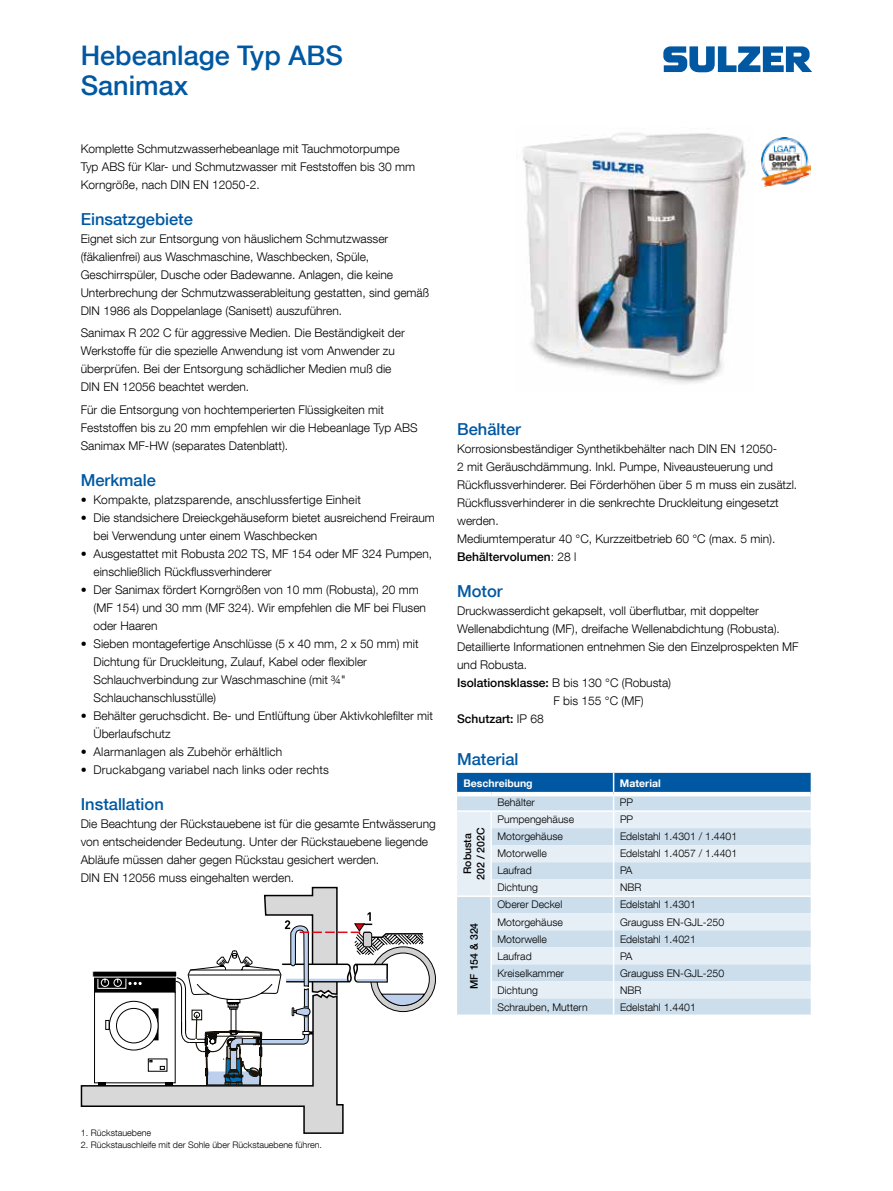
<style>
.page{position:relative;width:893px;height:1191px;background:#fff}
.page>*{position:absolute;margin:0;border:0;box-sizing:border-box;transform-origin:0 0}
.t1{font:500 27px/30px "Helvetica Neue LT Com";color:#0058a2}
.t2{font:500 16.5px "Helvetica Neue LT Com";color:#0058a2}
.t3{font:300 12px/18px "Helvetica Neue LT Com";color:#000}
.t4{font:500 12px "Helvetica Neue LT Com";color:#000}
.t5{font:300 10.5px "Helvetica Neue LT Com";color:#000}
.t6{font:500 10.5px/13.5px "Helvetica Neue LT Com";color:#000;text-align:center}
.t7{font:700 10.5px "Helvetica Neue LT Com";color:#fff}
.t8{font:300 9px "Helvetica Neue LT Com";color:#000}
.s1{font-weight:500}
.s2{font-weight:300}
</style>
<div class="page">
<svg style="left:663px;top:46px;width:149px;height:26px"></svg>
<img style="left:523px;top:133px;width:223px;height:251px">
<img style="left:761px;top:137px;width:49px;height:49px">
<div style="left:371px;top:947px;width:64px;height:64px;background:#d0d0d0;border-radius:50%"></div>
<svg style="left:81px;top:886px;width:349px;height:247px"></svg>
<svg style="left:457px;top:773px;width:354px;height:241px;background:#c9dbeb"></svg>
<h1 class="t1" style="left:81px;top:40px;width:264px">Hebeanlage Typ ABS<br>Sanimax</h1>
<p class="t3" style="left:81px;top:139px;width:336px">Komplette Schmutzwasserhebeanlage mit Tauchmotorpumpe<br>Typ ABS für Klar- und Schmutzwasser mit Feststoffen bis 30 mm<br>Korngröße, nach DIN EN 12050-2.</p>
<h2 class="t2" style="left:81px;top:209px;width:114px">Einsatzgebiete</h2>
<p class="t3" style="left:81px;top:229px;width:350px">Eignet sich zur Entsorgung von häuslichem Schmutzwasser (fäkalienfrei) aus Waschmaschine, Waschbecken, Spüle, Geschirrspüler, Dusche oder Badewanne. Anlagen, die keine Unterbrechung der Schmutzwasserableitung gestatten, sind gemäß DIN 1986 als Doppelanlage (Sanisett) auszuführen.</p>
<p class="t3" style="left:81px;top:324px;width:326px">Sanimax R 202 C für aggressive Medien. Die Beständigkeit der Werkstoffe für die spezielle Anwendung ist vom Anwender zu überprüfen. Bei der Entsorgung schädlicher Medien muß die DIN EN 12056 beachtet werden.</p>
<p class="t3" style="left:81px;top:400px;width:338px">Für die Entsorgung von hochtemperierten Flüssigkeiten mit<br>Feststoffen bis zu 20 mm empfehlen wir die Hebeanlage Typ ABS<br>Sanimax MF-HW (separates Datenblatt).</p>
<h2 class="t2" style="left:81px;top:470px;width:77px">Merkmale</h2>
<p class="t3" style="left:81px;top:490px;width:282px">• Kompakte, platzsparende, anschlussfertige Einheit</p>
<p class="t3" style="left:93px;top:508px;width:343px;text-indent:-13px">• Die standsichere Dreieckgehäuseform bietet ausreichend Freiraum bei Verwendung unter einem Waschbecken</p>
<p class="t3" style="left:93px;top:544px;width:340px;text-indent:-13px">• Ausgestattet mit Robusta 202 TS, MF 154 oder MF 324 Pumpen, einschließlich Rückflussverhinderer</p>
<p class="t3" style="left:93px;top:580px;width:334px;text-indent:-13px">• Der Sanimax fördert Korngrößen von 10 mm (Robusta), 20 mm (MF 154) und 30 mm (MF 324). Wir empfehlen die MF bei Flusen oder Haaren</p>
<p class="t3" style="left:93px;top:634px;width:327px;text-indent:-13px">• Sieben montagefertige Anschlüsse (5 x 40 mm, 2 x 50 mm) mit Dichtung für Druckleitung, Zulauf, Kabel oder flexibler Schlauchverbindung zur Waschmaschine (mit ¾" Schlauchanschlusstülle)</p>
<p class="t3" style="left:93px;top:706px;width:341px;text-indent:-13px">• Behälter geruchsdicht. Be- und Entlüftung über Aktivkohlefilter mit<br>Überlaufschutz</p>
<p class="t3" style="left:81px;top:742px;width:203px">• Alarmanlagen als Zubehör erhältlich</p>
<p class="t3" style="left:81px;top:760px;width:250px">• Druckabgang variabel nach links oder rechts</p>
<h2 class="t2" style="left:81px;top:794px;width:85px">Installation</h2>
<p class="t3" style="left:81px;top:814px;width:357px">Die Beachtung der Rückstauebene ist für die gesamte Entwässerung von entscheidender Bedeutung. Unter der Rückstauebene liegende Abläufe müssen daher gegen Rückstau gesichert werden.<br>DIN EN 12056 muss eingehalten werden.</p>
<h2 class="t2" style="left:457px;top:419px;width:65px">Behälter</h2>
<p class="t3" style="left:457px;top:440px;width:342px">Korrosionsbeständiger Synthetikbehälter nach DIN EN 12050-<br>2 mit Geräuschdämmung. Inkl. Pumpe, Niveausteuerung und Rückflussverhinderer. Bei Förderhöhen über 5 m muss ein zusätzl.<br>Rückflussverhinderer in die senkrechte Druckleitung eingesetzt werden.<br>Mediumtemperatur 40 °C, Kurzzeitbetrieb 60 °C (max. 5 min).<br><span class="s1">Behältervolumen</span>: 28 l</p>
<h2 class="t2" style="left:457px;top:581px;width:47px">Motor</h2>
<p class="t3" style="left:457px;top:602px;width:303px">Druckwasserdicht gekapselt, voll überflutbar, mit doppelter</p>
<p class="t3" style="left:457px;top:620px;width:324px">Wellenabdichtung (MF), dreifache Wellenabdichtung (Robusta).</p>
<p class="t3" style="left:457px;top:638px;width:343px">Detaillierte Informationen entnehmen Sie den Einzelprospekten MF</p>
<p class="t3" style="left:457px;top:656px;width:72px">und Robusta.</p>
<p class="t3" style="left:457px;top:674px;width:216px"><span class="s1">Isolationsklasse:</span> B bis 130 °C (Robusta)</p>
<p class="t3" style="left:553px;top:692px;width:92px">F bis 155 °C (MF)</p>
<p class="t4" style="left:457px;top:712px;width:88px">Schutzart: <span class="s2">IP 68</span></p>
<h2 class="t2" style="left:457px;top:748px;width:63px">Material</h2>
<p class="t7" style="left:463px;top:777px;width:71px">Beschreibung</p>
<p class="t7" style="left:620px;top:777px;width:42px">Material</p>
<p class="t5" style="left:497px;top:796px;width:39px">Behälter</p>
<p class="t5" style="left:620px;top:796px;width:15px">PP</p>
<p class="t6" style="left:460px;top:879px;width:54px;rotate:-90deg">Robusta<br>202 / 202C</p>
<p class="t5" style="left:497px;top:813px;width:78px">Pumpengehäuse</p>
<p class="t5" style="left:620px;top:813px;width:15px">PP</p>
<p class="t5" style="left:497px;top:830px;width:67px">Motorgehäuse</p>
<p class="t5" style="left:620px;top:830px;width:119px">Edelstahl 1.4301 / 1.4401</p>
<p class="t5" style="left:497px;top:847px;width:51px">Motorwelle</p>
<p class="t5" style="left:620px;top:847px;width:119px">Edelstahl 1.4057 / 1.4401</p>
<p class="t5" style="left:497px;top:864px;width:36px">Laufrad</p>
<p class="t5" style="left:620px;top:864px;width:14px">PA</p>
<p class="t5" style="left:497px;top:881px;width:42px">Dichtung</p>
<p class="t5" style="left:620px;top:881px;width:23px">NBR</p>
<p class="t6" style="left:467px;top:988px;width:68px;rotate:-90deg">MF 154 &amp; 324</p>
<p class="t5" style="left:497px;top:898px;width:66px">Oberer Deckel</p>
<p class="t5" style="left:620px;top:898px;width:77px">Edelstahl 1.4301</p>
<p class="t5" style="left:497px;top:915px;width:67px">Motorgehäuse</p>
<p class="t5" style="left:620px;top:915px;width:106px">Grauguss EN-GJL-250</p>
<p class="t5" style="left:497px;top:932px;width:51px">Motorwelle</p>
<p class="t5" style="left:620px;top:932px;width:77px">Edelstahl 1.4021</p>
<p class="t5" style="left:497px;top:949px;width:36px">Laufrad</p>
<p class="t5" style="left:620px;top:949px;width:14px">PA</p>
<p class="t5" style="left:497px;top:966px;width:68px">Kreiselkammer</p>
<p class="t5" style="left:620px;top:966px;width:106px">Grauguss EN-GJL-250</p>
<p class="t5" style="left:497px;top:983px;width:42px">Dichtung</p>
<p class="t5" style="left:620px;top:983px;width:23px">NBR</p>
<p class="t5" style="left:497px;top:1000px;width:92px">Schrauben, Muttern</p>
<p class="t5" style="left:620px;top:1000px;width:77px">Edelstahl 1.4401</p>
<p class="t8" style="left:81px;top:1127px;width:72px">1. Rückstauebene</p>
<p class="t8" style="left:81px;top:1139px;width:243px">2. Rückstauschleife mit der Sohle über Rückstauebene führen.</p>
</div>
